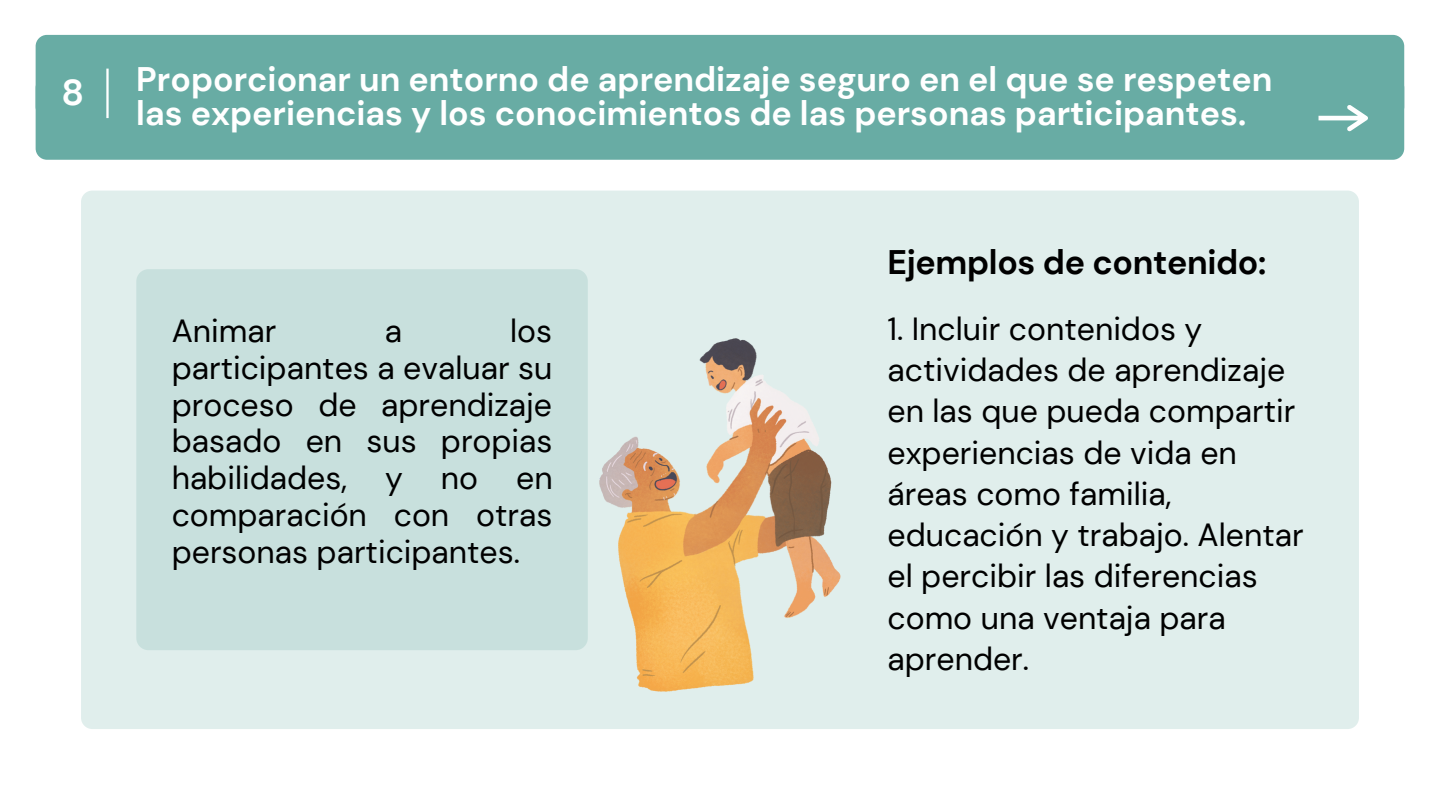
<style>
.page{position:relative;width:1440px;height:810px;background:#fff}
.page>*{position:absolute;margin:0;border:0;box-sizing:border-box;transform-origin:0 0}
.t1{font:700 36px "DM Sans";color:#fff}
.t2{font:700 34px/33.8px "DM Sans";color:#fff}
.t3{font:700 34px "DM Sans";letter-spacing:-.01em;color:#000}
.t4{font:32px/41.2px "DM Sans";color:#000}
</style>
<div class="page">
<div style="left:36px;top:35px;width:1368px;height:83px;background:#68aca4;border-radius:11px"></div>
<div style="left:36px;top:77px;width:1368px;height:83px;background:#68aca4;border-radius:11px"></div>
<svg style="left:1319px;top:105px;width:49px;height:26px"></svg>
<svg style="left:106px;top:69px;width:3px;height:49px"></svg>
<div style="left:81px;top:191px;width:1278px;height:538px;background:#e0eeec;border-radius:11px"></div>
<div style="left:136px;top:269px;width:452px;height:381px;background:#c8e0dd;border-radius:12px"></div>
<img style="left:599px;top:339px;width:242px;height:352px">
<p class="t1" style="left:61px;top:70px;width:24px">8</p>
<p class="t2" style="left:136px;top:62px;width:1138px">Proporcionar un entorno de aprendizaje seguro en el que se respeten las experiencias y los conocimientos de las personas participantes.</p>
<p class="t4" style="left:172px;top:311px;width:106px">Animar</p>
<p class="t4" style="left:385px;top:311px;width:19px">a</p>
<p class="t4" style="left:172px;top:313px;width:382px;line-height:36.8px;text-align:justify;text-indent:339px">los participantes a evaluar su proceso de aprendizaje basado en sus propias habilidades, y no en comparación con otras personas participantes.</p>
<p class="t3" style="left:888px;top:240px;width:380px">Ejemplos de contenido:</p>
<p class="t4" style="left:888px;top:308px;width:418px">1. Incluir contenidos y actividades de aprendizaje en las que pueda compartir experiencias de vida en áreas como familia, educación y trabajo. Alentar el percibir las diferencias como una ventaja para aprender.</p>
</div>
